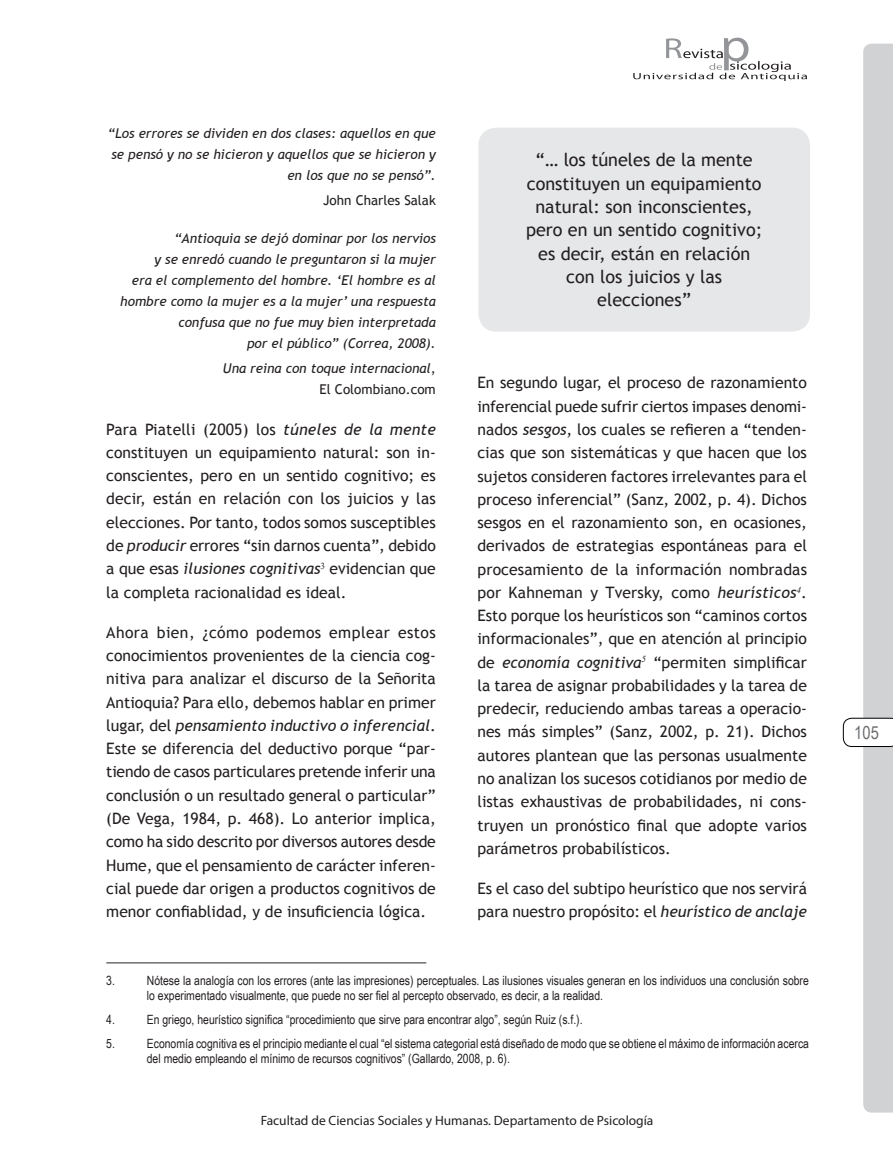
<style>
.page{position:relative;width:893px;height:1149px;background:#fff}
.page>*{position:absolute;margin:0;border:0;box-sizing:border-box;transform-origin:0 0}
.Realtados{font:18px/23.2px "Trebuchet MS";color:#231f20;text-align:center}
.t1{font:18px "Arial Narrow";color:#6c6d70}
.Cuerpo_de_texto{font:15.75px/23.2px "Trebuchet MS";color:#231f20;text-align:justify}
.Epigrafe{font:italic 13.5px/21px "Trebuchet MS";color:#231f20;text-align:right}
.t2{font:13.5px "Myriad Pro";color:#231f20}
.Epigrafe_autor{font:italic 13.5px/21px "Trebuchet MS";color:#231f20;text-align:right}
.Epigrafe_autor-2{font:13.5px "Trebuchet MS";color:#231f20}
.Pie_de_pagina_3{font:12.75px/15.3px "Arial Narrow";color:#231f20}
.Pie_de_pagina{font:12.75px/15.3px "Arial Narrow";color:#231f20}
.s1{font-style:normal}
.s2{font-style:italic}
</style>
<div class="page">
<svg style="left:843px;top:44px;width:50px;height:1068px"></svg>
<svg style="left:633px;top:38px;width:174px;height:43px"></svg>
<div style="left:478px;top:128px;width:332px;height:203px;background:#e6e7e9;border-radius:18px"></div>
<hr style="left:106px;top:961px;width:320px;height:2px;background:#6c6d70">
<p class="Epigrafe" style="left:108px;top:122px;width:329px">“Los errores se dividen en dos clases: aquellos en que se pensó y no se hicieron y aquellos que se hicieron y en los que no se pensó”.</p>
<p class="Epigrafe_autor-2" style="left:323px;top:192px;width:114px">John Charles Salak</p>
<p class="Epigrafe" style="left:120px;top:228px;width:317px">“Antioquia se dejó dominar por los nervios<br>y se enredó cuando le preguntaron si la mujer<br>era el complemento del hombre. ‘El hombre es al hombre como la mujer es a la mujer’ una respuesta confusa que no fue muy bien interpretada<br>por el público” (Correa, 2008).</p>
<p class="Epigrafe_autor" style="left:223px;top:358px;width:214px">Una reina con toque internacional<span class="s1">,<br>El Colombiano.com</span></p>
<p class="Cuerpo_de_texto" style="left:106px;top:417px;width:331px">Para Piatelli (2005) los <span class="s2">túneles de la mente </span>constituyen un equipamiento natural: son in&shy;conscientes, pero en un sentido cognitivo; es decir, están en relación con los juicios y las elecciones. Por tanto, todos somos susceptibles de <span class="s2">producir</span> errores “sin darnos cuenta”, debido a que esas <span class="s2">ilusiones cognitivas</span><sup>3</sup> evidencian que la completa racionalidad es ideal.</p>
<p class="Cuerpo_de_texto" style="left:106px;top:620px;width:331px">Ahora bien, ¿cómo podemos emplear estos conocimientos provenientes de la ciencia cog&shy;nitiva para analizar el discurso de la Señorita Antioquia? Para ello, debemos hablar en primer lugar, del <span class="s2">pensamiento inductivo o inferencial</span>.<br>Este se diferencia del deductivo porque “par&shy;tiendo de casos particulares pretende inferir una conclusión o un resultado general o particular” (De Vega, 1984, p. 468). Lo anterior implica, como ha sido descrito por diversos autores desde Hume, que el pensamiento de carácter inferen&shy;cial puede dar origen a productos cognitivos de menor confiablidad, y de insuficiencia lógica.</p>
<p class="Realtados" style="left:526px;top:149px;width:238px">“… los túneles de la mente constituyen un equipamiento natural: son inconscientes, pero en un sentido cognitivo; es decir, están en relación con los juicios y las elecciones”</p>
<p class="Cuerpo_de_texto" style="left:477px;top:371px;width:331px">En segundo lugar, el proceso de razonamiento inferencial puede sufrir ciertos impases denomi&shy;nados <span class="s2">sesgos</span>, los cuales se refieren a “tenden&shy;cias que son sistemáticas y que hacen que los sujetos consideren factores irrelevantes para el proceso inferencial” (Sanz, 2002, p. 4). Dichos sesgos en el razonamiento son, en ocasiones, derivados de estrategias espontáneas para el procesamiento de la información nombradas por Kahneman y Tversky, como <span class="s2">heurísticos</span><sup>4</sup>.<br>Esto porque los heurísticos son “caminos cortos informacionales”, que en atención al principio de <span class="s2">economía cognitiva</span><sup>5</sup> “permiten simplificar la tarea de asignar probabilidades y la tarea de predecir, reduciendo ambas tareas a operacio&shy;nes más simples” (Sanz, 2002, p. 21). Dichos autores plantean que las personas usualmente no analizan los sucesos cotidianos por medio de listas exhaustivas de probabilidades, ni cons&shy;truyen un pronóstico final que adopte varios parámetros probabilísticos.</p>
<p class="Cuerpo_de_texto" style="left:477px;top:876px;width:331px">Es el caso del subtipo heurístico que nos servirá para nuestro propósito: el <span class="s2">heurístico de anclaje</span></p>
<p class="Pie_de_pagina" style="left:106px;top:971px;width:10px">3.</p>
<p class="Pie_de_pagina" style="left:147px;top:971px;width:664px">Nótese la analogía con los errores (ante las impresiones) perceptuales. Las ilusiones visuales generan en los individuos una conclusión sobre lo experimentado visualmente, que puede no ser fiel al percepto observado, es decir, a la realidad.</p>
<p class="Pie_de_pagina_3" style="left:106px;top:1011px;width:10px">4.</p>
<p class="Pie_de_pagina_3" style="left:147px;top:1011px;width:437px">En griego, heurístico significa “procedimiento que sirve para encontrar algo”, según Ruiz (s.f.).</p>
<p class="Pie_de_pagina_3" style="left:106px;top:1034px;width:10px">5.</p>
<p class="Pie_de_pagina_3" style="left:147px;top:1034px;width:664px">Economía cognitiva es el principio mediante el cual “el sistema categorial está diseñado de modo que se obtiene el máximo de información acerca del medio empleando el mínimo de recursos cognitivos” (Gallardo, 2008, p. 6).</p>
<p class="t2" style="left:261px;top:1111px;width:394px">Facultad de Ciencias Sociales y Humanas. Departamento de Psicología</p>
<p class="t1" style="left:854px;top:719px;width:26px">105</p>
</div>
